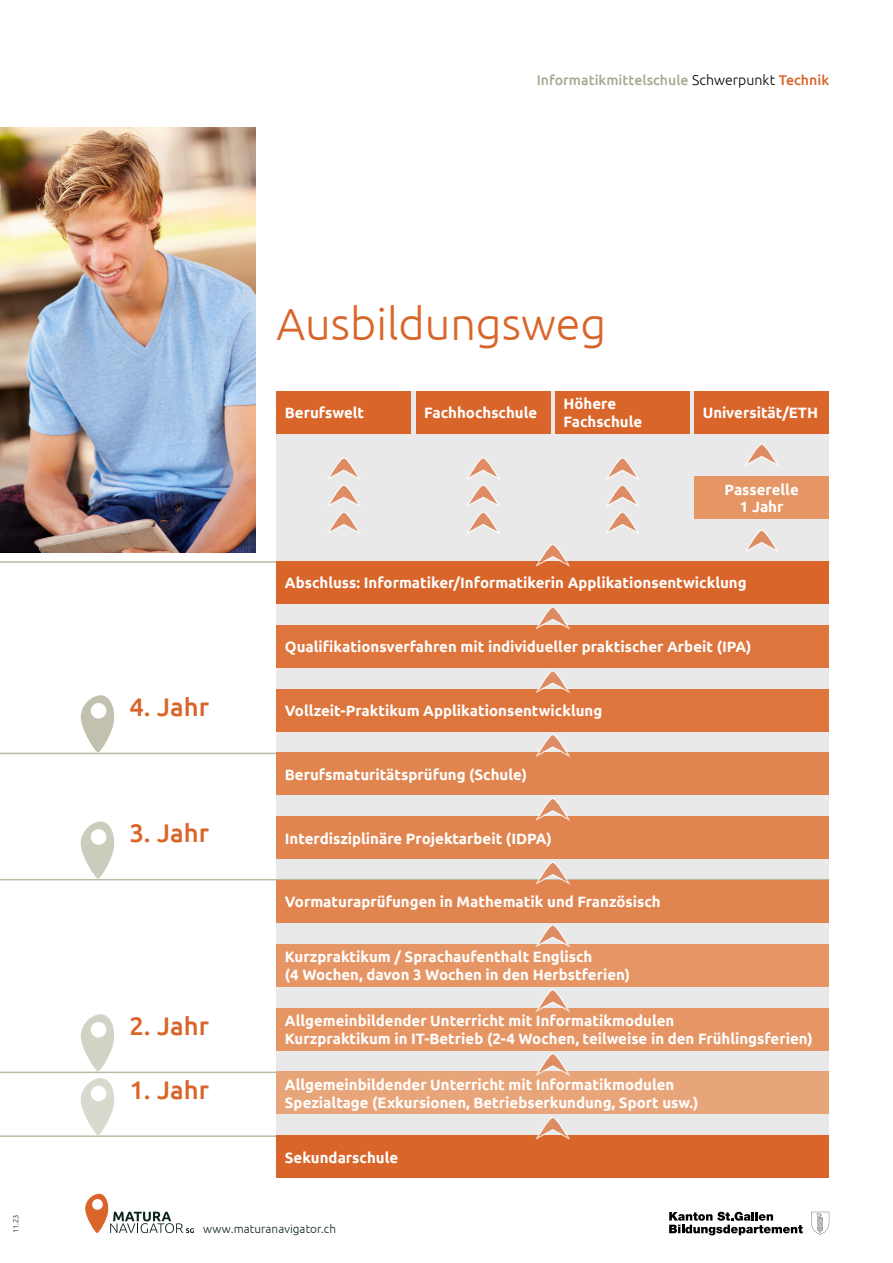
<style>
.page{position:relative;width:893px;height:1263px;background:#fff}
.page>*{position:absolute;margin:0;border:0;box-sizing:border-box;transform-origin:0 0}
.t1{font:300 45px "Ubuntu";color:#d9652a}
.t2{font:500 25.5px "Ubuntu";color:#d9652a}
.t3{font:700 15px/18px "Ubuntu";color:#fff}
.t4{font:500 14.1px "Ubuntu";letter-spacing:.005em;color:#a7aa92}
.t5{font:300 11.7px "Ubuntu";letter-spacing:.005em;color:#0b251d}
.t6{font:300 7.5px "Ubuntu";color:#0b251d}
.s1{font-weight:300;color:#000}
.s2{color:#d9652a}
</style>
<div class="page">
<div style="left:276px;top:391px;width:553px;height:787px;background:#e9e9e9"></div>
<hr style="left:0;top:561px;width:829px;height:2px;background:#b9bba5">
<hr style="left:0;top:753px;width:829px;height:1px;background:#b9bba5">
<hr style="left:0;top:879px;width:829px;height:1px;background:#b9bba5">
<hr style="left:0;top:1071px;width:829px;height:2px;background:#b9bba5">
<hr style="left:0;top:1135px;width:829px;height:2px;background:#b9bba5">
<img style="left:0;top:127px;width:255px;height:426px">
<div style="left:276px;top:391px;width:135px;height:43px;background:#d9652a"></div>
<div style="left:694px;top:391px;width:135px;height:43px;background:#d9652a"></div>
<div style="left:694px;top:476px;width:135px;height:43px;background:#e69564"></div>
<div style="left:276px;top:561px;width:553px;height:43px;background:#d9652a"></div>
<div style="left:276px;top:689px;width:553px;height:42px;background:#de753c"></div>
<div style="left:276px;top:625px;width:553px;height:43px;background:#de753c"></div>
<div style="left:276px;top:753px;width:553px;height:42px;background:#e18550"></div>
<div style="left:276px;top:880px;width:553px;height:43px;background:#e18550"></div>
<div style="left:276px;top:816px;width:553px;height:43px;background:#e18550"></div>
<div style="left:276px;top:944px;width:553px;height:42px;background:#e69564"></div>
<div style="left:276px;top:1008px;width:553px;height:42px;background:#e69564"></div>
<div style="left:276px;top:1071px;width:553px;height:43px;background:#e9a57a"></div>
<div style="left:276px;top:1135px;width:553px;height:43px;background:#d9652a"></div>
<div style="left:555px;top:391px;width:135px;height:43px;background:#d9652a"></div>
<div style="left:416px;top:391px;width:135px;height:43px;background:#d9652a"></div>
<svg style="left:80px;top:1078px;width:34px;height:57px"></svg>
<div style="left:91px;top:1085px;width:16px;height:16px;background:#fff;border-radius:50%"></div>
<svg style="left:80px;top:1014px;width:34px;height:57px"></svg>
<div style="left:91px;top:1022px;width:16px;height:16px;background:#fff;border-radius:50%"></div>
<svg style="left:80px;top:821px;width:35px;height:58px"></svg>
<div style="left:91px;top:829px;width:16px;height:16px;background:#fff;border-radius:50%"></div>
<svg style="left:80px;top:695px;width:35px;height:58px"></svg>
<div style="left:91px;top:703px;width:16px;height:16px;background:#fff;border-radius:50%"></div>
<svg style="left:536px;top:1117px;width:34px;height:23px"></svg>
<svg style="left:536px;top:1053px;width:34px;height:23px"></svg>
<svg style="left:536px;top:989px;width:34px;height:23px"></svg>
<svg style="left:536px;top:925px;width:34px;height:23px"></svg>
<svg style="left:536px;top:862px;width:34px;height:23px"></svg>
<svg style="left:536px;top:798px;width:34px;height:23px"></svg>
<svg style="left:536px;top:734px;width:34px;height:23px"></svg>
<svg style="left:536px;top:670px;width:34px;height:24px"></svg>
<svg style="left:536px;top:607px;width:34px;height:23px"></svg>
<svg style="left:536px;top:544px;width:34px;height:23px"></svg>
<svg style="left:745px;top:444px;width:33px;height:22px"></svg>
<svg style="left:745px;top:530px;width:33px;height:22px"></svg>
<svg style="left:327px;top:457px;width:34px;height:77px"></svg>
<svg style="left:606px;top:457px;width:33px;height:77px"></svg>
<svg style="left:466px;top:457px;width:34px;height:77px"></svg>
<svg style="left:669px;top:1212px;width:134px;height:23px"></svg>
<svg style="left:811px;top:1212px;width:18px;height:22px"></svg>
<svg style="left:85px;top:1193px;width:109px;height:40px"></svg>
<p class="t4" style="left:537px;top:71px;width:294px">Informatikmittelschule <span class="s1">Schwerpunkt</span> <span class="s2">Technik</span></p>
<h1 class="t1" style="left:276px;top:297px;width:331px">Ausbildungsweg</h1>
<p class="t3" style="left:563px;top:395px;width:80px">Höhere<br>Fachschule</p>
<p class="t3" style="left:285px;top:404px;width:81px">Berufswelt</p>
<p class="t3" style="left:703px;top:404px;width:117px">Universität/ETH</p>
<p class="t3" style="left:424px;top:404px;width:115px">Fachhochschule</p>
<p class="t3" style="left:725px;top:481px;width:76px;line-height:16.5px;text-align:center">Passerelle<br>1 Jahr</p>
<p class="t3" style="left:285px;top:574px;width:463px">Abschluss: Informatiker/Informatikerin Applikationsentwicklung</p>
<h2 class="t2" style="left:129px;top:691px;width:81px">4. Jahr</h2>
<h2 class="t2" style="left:129px;top:817px;width:81px">3. Jahr</h2>
<h2 class="t2" style="left:129px;top:1010px;width:81px">2. Jahr</h2>
<h2 class="t2" style="left:129px;top:1073px;width:81px">1. Jahr</h2>
<p class="t3" style="left:285px;top:638px;width:468px">Qualifikationsverfahren mit individueller praktischer Arbeit (IPA)</p>
<p class="t3" style="left:285px;top:701px;width:319px">Vollzeit-Praktikum Applikationsentwicklung</p>
<p class="t3" style="left:285px;top:765px;width:244px">Berufsmaturitätsprüfung (Schule)</p>
<p class="t3" style="left:285px;top:829px;width:268px">Interdisziplinäre Projektarbeit (IDPA)</p>
<p class="t3" style="left:285px;top:893px;width:377px">Vormaturaprüfungen in Mathematik und Französisch</p>
<p class="t3" style="left:285px;top:947px;width:347px">Kurzpraktikum / Sprachaufenthalt Englisch<br>(4 Wochen, davon 3 Wochen in den Herbstferien)</p>
<p class="t3" style="left:285px;top:1011px;width:529px">Allgemeinbildender Unterricht mit Informatikmodulen<br>Kurzpraktikum in IT-Betrieb (2-4 Wochen, teilweise in den Frühlingsferien)</p>
<p class="t3" style="left:285px;top:1075px;width:415px">Allgemeinbildender Unterricht mit Informatikmodulen<br>Spezialtage (Exkursionen, Betriebserkundung, Sport usw.)</p>
<p class="t3" style="left:285px;top:1148px;width:115px">Sekundarschule</p>
<p class="t6" style="left:11px;top:1233px;width:20px;rotate:-90deg">11.23</p>
<p class="t5" style="left:203px;top:1222px;width:134px">www.maturanavigator.ch</p>
</div>
